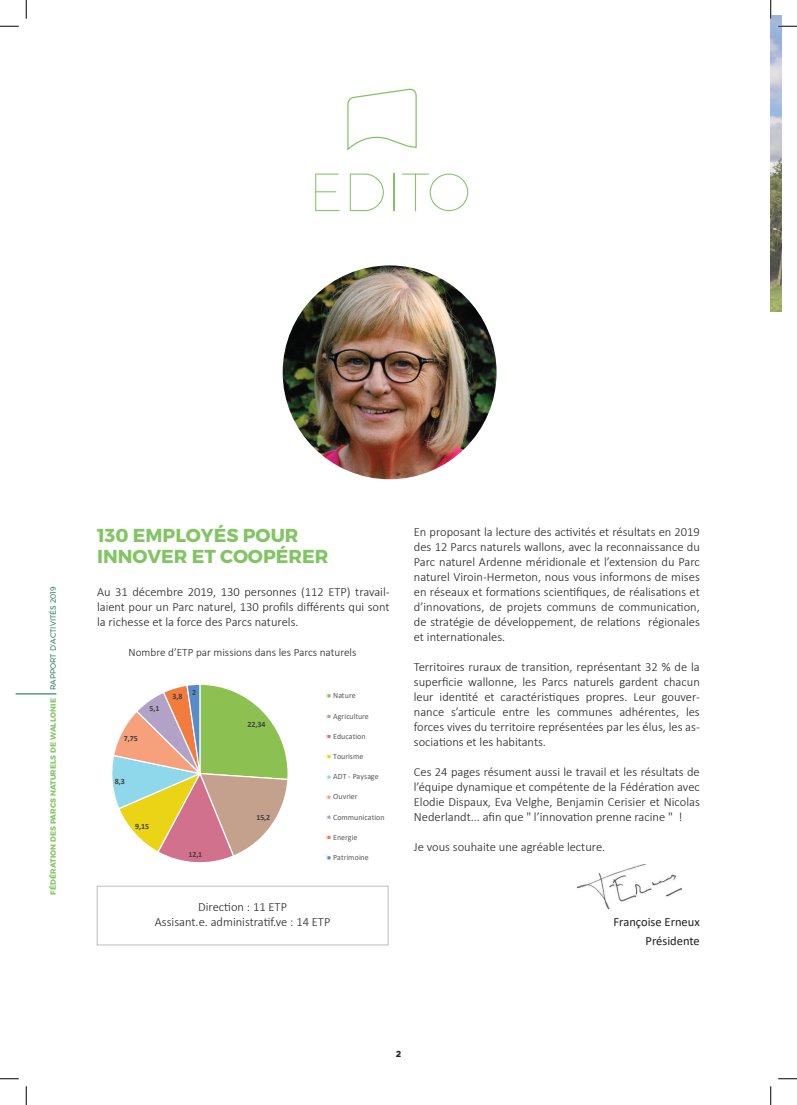
<style>
.page{position:relative;width:797px;height:1105px;background:#fff}
.page>*{position:absolute;margin:0;border:0;box-sizing:border-box;transform-origin:0 0}
.t1{font:100 53.75px "Montserrat";color:#81c563}
.t2{font:700 18.75px/21.2px "Montserrat";color:#81c563}
.t3{font:300 12.5px/15px "Calibri";color:#231f20;text-align:justify}
.t4{font:12.5px/18.5px "Calibri";color:#231f20;text-align:right}
.t5{font:300 11.25px "Calibri";color:#231f20}
.t6{font:700 8.75px "Novecentowide";color:#231f20}
.t7{font:8px "Calibri";color:#595959}
.t8{font:700 8px "Calibri";letter-spacing:-.005em;color:#404040}
.t9{font:700 7.5px "Montserrat";letter-spacing:.01em;color:#81c563}
.s1{font-weight:300;color:#0a684b}
.s2{font-family:"Roboto";font-size:11.25px}
</style>
<div class="page">
<img style="left:770px;top:16px;width:11px;height:295px">
<hr style="left:16px;top:694px;width:40px;height:1px;background:#0a684b">
<svg style="left:347px;top:88px;width:70px;height:63px"></svg>
<img style="left:283px;top:265px;width:213px;height:214px;border-radius:107px">
<img style="left:576px;top:865px;width:107px;height:45px">
<svg style="left:112px;top:685px;width:219px;height:178px"></svg>
<div style="left:97px;top:886px;width:291px;height:59px;border:1px solid #bcbdc0"></div>
<svg style="left:0;top:25px;width:19px;height:2px"></svg>
<svg style="left:778px;top:25px;width:19px;height:2px"></svg>
<svg style="left:0;top:1078px;width:19px;height:1px"></svg>
<svg style="left:778px;top:1078px;width:19px;height:1px"></svg>
<svg style="left:25px;top:0;width:2px;height:19px"></svg>
<svg style="left:25px;top:1086px;width:2px;height:19px"></svg>
<svg style="left:770px;top:0;width:1px;height:19px"></svg>
<svg style="left:770px;top:1086px;width:1px;height:19px"></svg>
<h1 class="t1" style="left:308px;top:159px;width:164px">EDITO</h1>
<p class="t9" style="left:48px;top:895px;width:310px;rotate:-90deg">FÉDÉRATION DES PARCS NATURELS DE WALLONIE <span class="s1">RAPPORT D’ACTIVITÉS 2019</span></p>
<h2 class="t2" style="left:97px;top:525px;width:232px">130 EMPLOYÉS POUR<br>INNOVER ET COOPÉRER</h2>
<p class="t3" style="left:97px;top:584px;width:294px">Au 31 décembre 2019, 130 personnes (112 ETP) travail&shy;la<span class="s2">i</span>ent pour un Parc naturel, 130 profils différents qui sont la richesse et la force des Parcs naturels.</p>
<p class="t5" style="left:129px;top:646px;width:229px">Nombre d’ETP par missions dans les Parcs naturels</p>
<p class="t8" style="left:124px;top:732px;width:15px">7,75</p>
<p class="t8" style="left:150px;top:703px;width:11px">5,1</p>
<p class="t8" style="left:172px;top:691px;width:11px">3,8</p>
<p class="t8" style="left:192px;top:686px;width:6px">2</p>
<p class="t8" style="left:115px;top:775px;width:11px">8,3</p>
<p class="t8" style="left:135px;top:820px;width:15px">9,15</p>
<p class="t8" style="left:188px;top:848px;width:15px">12,1</p>
<p class="t8" style="left:247px;top:718px;width:19px">22,34</p>
<p class="t8" style="left:256px;top:812px;width:15px">15,2</p>
<p class="t7" style="left:333px;top:690px;width:24px">Nature</p>
<p class="t7" style="left:333px;top:710px;width:37px">Agriculture</p>
<p class="t7" style="left:333px;top:730px;width:34px">Education</p>
<p class="t7" style="left:333px;top:751px;width:32px">Tourisme</p>
<p class="t7" style="left:333px;top:771px;width:47px">ADT - Paysage</p>
<p class="t7" style="left:333px;top:791px;width:26px">Ouvrier</p>
<p class="t7" style="left:333px;top:811px;width:53px">Communication</p>
<p class="t7" style="left:333px;top:832px;width:26px">Energie</p>
<p class="t7" style="left:333px;top:852px;width:37px">Patrimoine</p>
<p class="t3" style="left:155px;top:899px;width:177px;text-align:center">Direction : 11 ETP<br>Assisant.e. administratif.ve : 14 ETP</p>
<p class="t3" style="left:414px;top:524px;width:287px">En proposant la lecture des activités et résultats en 2019 des 12 Parcs naturels wallons, avec la reconnaissance du Parc naturel Ardenne méridionale et l’extension du Parc naturel Viroin-Hermeton, nous vous informons de mises en réseaux et formations scientifiques, de réalisations et d’innovations, de projets communs de communication, de stratégie de développement, de relations régionales et internationales.</p>
<p class="t3" style="left:414px;top:659px;width:287px">Territoires ruraux de transition, représentant 32 % de la superficie wallonne, les Parcs naturels gardent chacun leur identité et caractéristiques propres. Leur gouver&shy;nance s’articule entre les communes adhérentes, les forces vives du territoire représentées par les élus, les as&shy;sociations et les habitants.</p>
<p class="t3" style="left:414px;top:764px;width:287px">Ces 24 pages résument aussi le travail et les résultats de l’équipe dynamique et compétente de la Fédération avec Elodie Dispaux, Eva Velghe, Benjamin Cerisier et Nicolas Nederlandt... afin que " l’innovation prenne racine " !</p>
<p class="t3" style="left:414px;top:839px;width:193px">Je vous souhaite une agréable lecture.</p>
<p class="t4" style="left:613px;top:913px;width:88px">Françoise Erneux<br>Présidente</p>
<p class="t6" style="left:396px;top:1048px;width:7px">2</p>
</div>
